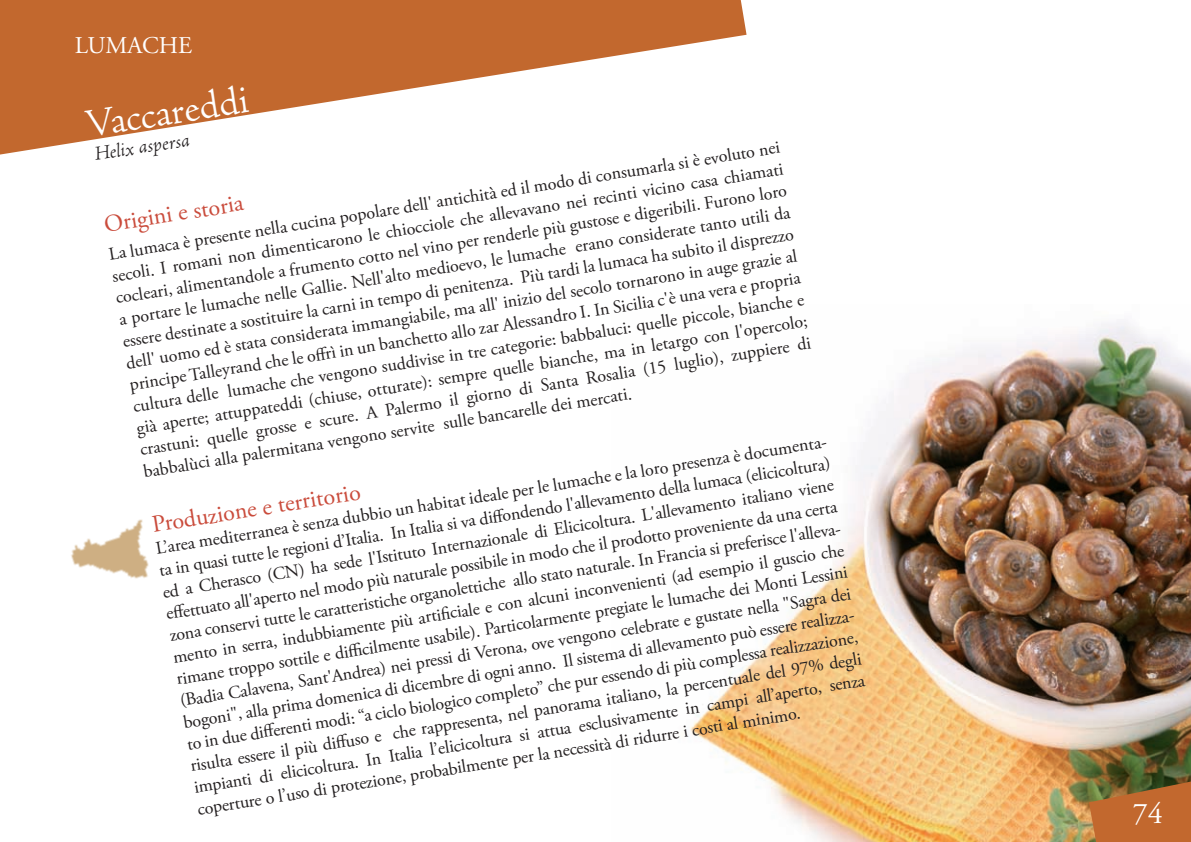
<style>
.page{position:relative;width:1191px;height:842px;background:#fff}
.page>*{position:absolute;margin:0;border:0;box-sizing:border-box;transform-origin:0 0}
.t1{font:300 40px "Adobe Jenson Pro";color:#fff}
.t2{font:30px "Adobe Garamond Pro";color:#fff}
.t3{font:24px "Adobe Garamond Pro";color:#ca4c3c}
.t4{font:24px "Adobe Garamond Pro";color:#fff}
.t5{font:italic 300 20px "Adobe Jenson Pro";color:#231f20}
.t6{font:18px/22px "Adobe Garamond Pro";color:#231f20}
</style>
<div class="page">
<img style="left:690px;top:321px;width:501px;height:521px">
<svg style="left:0;top:0;width:746px;height:155px;fill:#c2682e"></svg>
<img style="left:71px;top:519px;width:78px;height:60px">
<svg style="left:1089px;top:778px;width:102px;height:64px;background:#ab672e"></svg>
<h3 class="t4" style="left:75px;top:36px;width:119px">LUMACHE</h3>
<h1 class="t1" style="left:83px;top:110px;width:157px;rotate:-9deg">V accaredd</h1>
<p class="t5" style="left:93px;top:147px;width:93px;rotate:-9deg">H elix aspers</p>
<p class="t6" style="left:107px;top:244px;width:685px;rotate:-9deg">La lum aca è presente nella cucina popolare del antichità ed ilm odo diconsum arla è evoluto nei secoli. I rom ani non dim enticarono le chiocciole che allevavano nei recinti vicino casa chiam at cocleari,alim entandole a frum ento cotto nelvino per renderle più gustose e digeribili.Furono loro a portare le lum ache nelle G allie.Ne 'alto m edioevo,le lum ache erano considerate tanto utilida essere destinate a sostituire la carniin tem po dipenitenza Più tardila lum aca ha subito disprezz dell'uom o ed è stata considerata im m angiabile,m a a 'inizio delsecolo tornarono in auge grazie al principe Talleyrand che le off rì in un banchetto a o zar Ale andro In Sicilia c'è una vera e propria cultura delle lum ache che vengono suddivise in tre categorie: babbaluci: quelle piccole,bianche e già aperte; attuppateddi (chiuse, otturate): sem pre quelle bianche, m a in letargo con l'opercolo; crastuni: quelle grosse e scur A Palerm o il giorno di Santa Rosalia (15 luglio), zuppiere d babbalùcialla palerm itana vengono servite sulle bancare e deim ercati</p>
<h3 class="t3" style="left:151px;top:515px;width:213px;rotate:-9deg">Produzion e e territorio</h3>
<h3 class="t3" style="left:103px;top:215px;width:145px;rotate:-9deg">O rigin ie storia</h3>
<p class="t6" style="left:154px;top:539px;width:685px;rotate:-9deg">L’area m editerranea è senza dubbio un habitatideale per le lum ache e la loro presenza è docum enta ta in qua tutte le regionid’Itali In Italia siva diff ondendo l'allevam ento della lum aca (elicicoltura) ed a Cherasco (CN) ha sede l'Istituto Internazionale di Elicicoltur L'a evam ento italiano viene effe uato a 'aperto nelm odo più naturale possibile in m odo che ilprodotto proveniente da una certa zona conservitutte le cara eristiche organolettiche allo stato natural In Francia sipreferisce l'alleva m ento in serra, indubbiam ente più artificiale e con alcuni inconvenienti (ad esem pio ilguscio che rim ane troppo sottile e diffi cilm ente usabile Particolarm ente pregiate le lum ache deiMon Lessin (Badia Calavena,Sant'Andrea) neipres diVerona,ove vengono celebrate e gustate ne a "Sagra dei bogoni alla prim a dom enica didicem bre diognianno. Ilsistem a dia evam ento può essere realizz to in due differen m od “a ciclo biologico com pleto” che puressendo dipiù com ple a realizzazion risulta e ere ilpiù diff uso e che rappresent nelpanoram a italiano, la percentuale del97% deg im p ian d i elicicoltu ra. In Italia l’ elicicoltu ra</p>
<p class="t6" style="left:192px;top:777px;width:682px;text-indent:347px;rotate:-9deg">attua esclusivam ente in cam pi all’aperto, senza coperture o l’uso diprotezione,probabilm ente per la necessità diridurre icostialm inim o.</p>
<h2 class="t2" style="left:1132px;top:802px;width:32px">74</h2>
</div>
